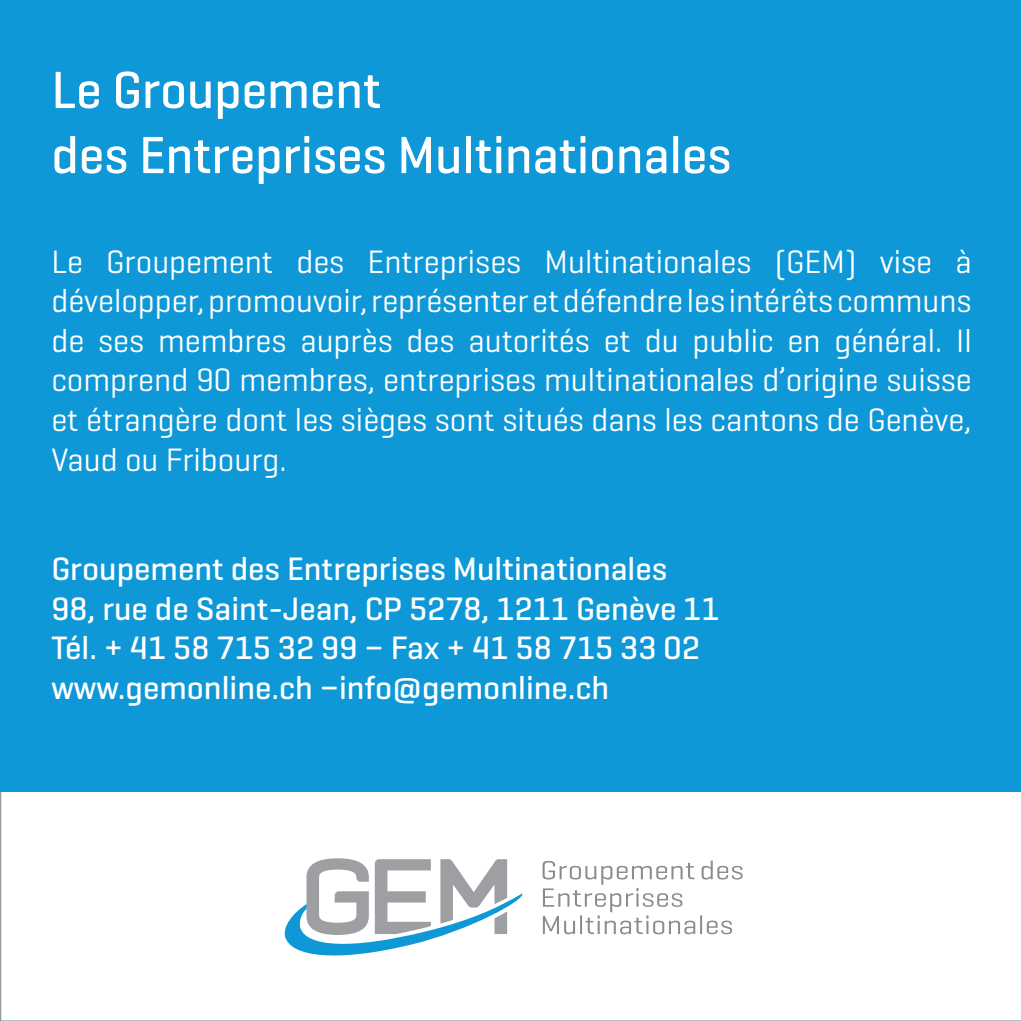
<style>
.page{position:relative;width:1021px;height:1021px;background:#fff}
.page>*{position:absolute;margin:0;border:0;box-sizing:border-box;transform-origin:0 0}
.t1{font:500 53.1px/65.1px "Geogrotesque";color:#fff}
.t2{font:33px/39.6px "Geogrotesque";color:#fff;text-align:justify}
.t3{font:500 33px/39.6px "Geogrotesque";color:#fff}
</style>
<div class="page">
<div style="left:0;top:0;width:1020px;height:791px;background:#0e98d7"></div>
<svg style="left:542px;top:860px;width:200px;height:74px"></svg>
<svg style="left:285px;top:858px;width:238px;height:97px"></svg>
<h1 class="t1" style="left:51px;top:56px;width:681px">Le Groupement<br>des Entreprises Multinationales</h1>
<p class="t2" style="left:51px;top:240px;width:921px">Le Groupement des Entreprises Multinationales (GEM) vise à développer, promouvoir, représenter et défendre les intérêts communs de ses membres auprès des autorités et du public en général. Il comprend 90 membres, entreprises multinationales d’origine suisse et étrangère dont les sièges sont situés dans les cantons de Genève, Vaud ou Fribourg.</p>
<p class="t3" style="left:51px;top:548px;width:669px">Groupement des Entreprises Multinationales<br>98, rue de Saint-Jean, CP 5278, 1211 Genève 11<br>Tél. + 41 58 715 32 99 − Fax + 41 58 715 33 02 www.gemonline.ch −info@gemonline.ch</p>
</div>
